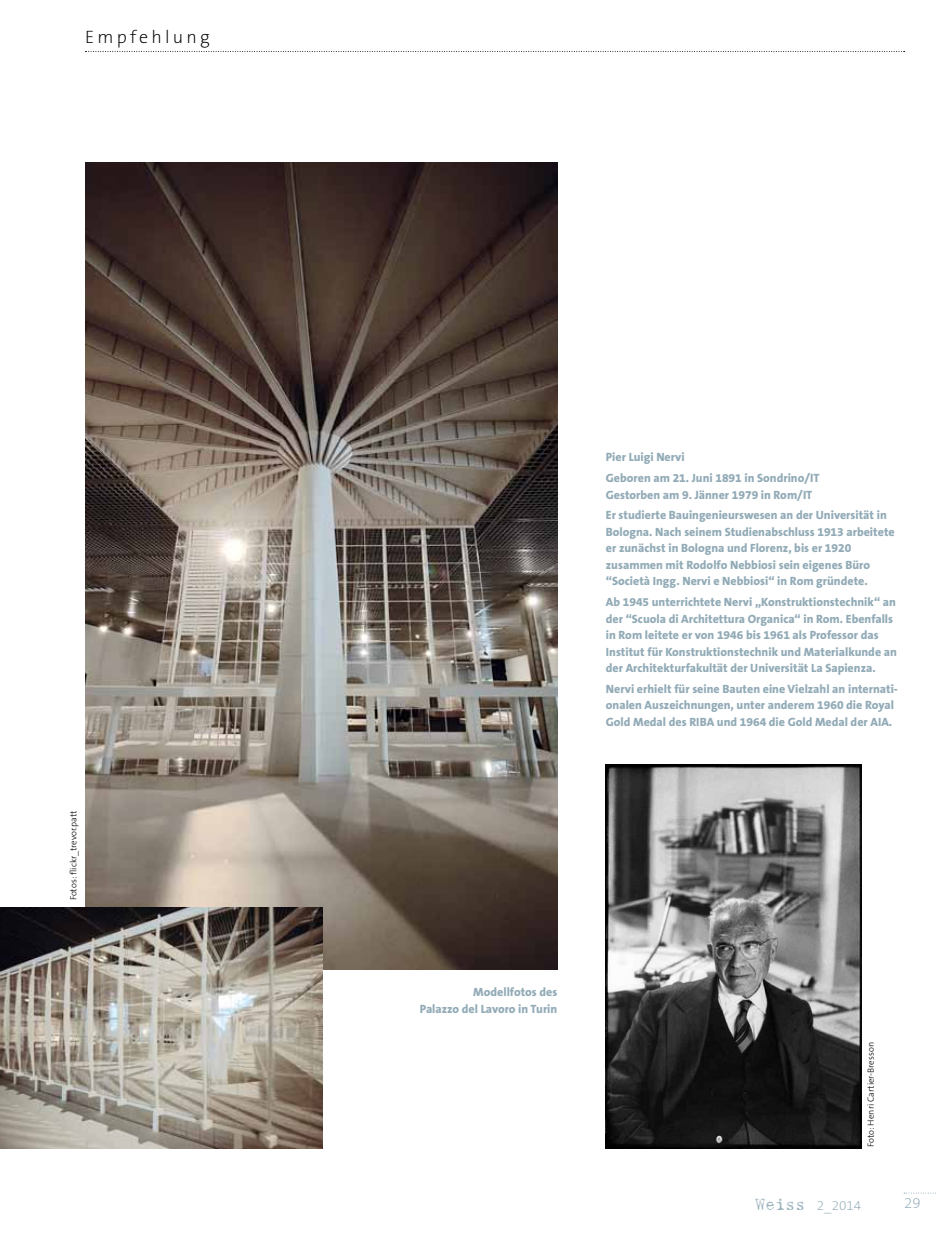
<style>
.page{position:relative;width:936px;height:1234px;background:#fff}
.page>*{position:absolute;margin:0;border:0;box-sizing:border-box;transform-origin:0 0}
.t1{font:200 18px "The Sans B2";letter-spacing:.18em;color:#000}
.t2{font:200 15px "The Sans B2";color:#92abb7}
.t3{font:200 13.5px "The Sans B2";color:#92abb7}
.t4{font:800 12px/16.5px "The Sans B8";color:#92abb7}
.t5{font:300 9px "The Sans B3";color:#000}
.s1{font-family:"Harting";font-weight:400;font-size:16.5px}
</style>
<div class="page">
<img style="left:85px;top:162px;width:472px;height:807px">
<svg style="left:85px;top:51px;width:819px;height:1px"></svg>
<svg style="left:904px;top:1192px;width:32px;height:1px"></svg>
<img style="left:0;top:907px;width:322px;height:240px">
<img style="left:606px;top:764px;width:255px;height:383px">
<h1 class="t1" style="left:85px;top:27px;width:126px">Empfehlung</h1>
<p class="t5" style="left:69px;top:900px;width:91px;rotate:-90deg">Fotos: flickr_trevor.patt</p>
<p class="t4" style="left:606px;top:447px;width:215px;line-height:20.7px">Pier Luigi Nervi<br>Geboren am 21. Juni 1891 in Sondrino/IT</p>
<p class="t4" style="left:606px;top:484px;width:282px;line-height:20.7px">Gestorben am 9. Jänner 1979 in Rom/IT<br>Er studierte Bauingenieurswesen an der Universität in</p>
<p class="t4" style="left:606px;top:524px;width:290px">Bologna. Nach seinem Studienabschluss 1913 arbeitete er zunächst in Bologna und Florenz, bis er 1920 zusammen mit Rodolfo Nebbiosi sein eigenes Büro “Società Ingg. Nervi e Nebbiosi“ in Rom gründete.</p>
<p class="t4" style="left:606px;top:594px;width:292px">Ab 1945 unterrichtete Nervi „Konstruktionstechnik“ an der “Scuola di Architettura Organica“ in Rom. Ebenfalls in Rom leitete er von 1946 bis 1961 als Professor das Institut für Konstruktionstechnik und Materialkunde an der Architekturfakultät der Universität La Sapienza.</p>
<p class="t4" style="left:606px;top:680px;width:293px">Nervi erhielt für seine Bauten eine Vielzahl an internati&shy;onalen Auszeichnungen, unter anderem 1960 die Royal<br>Gold Medal des RIBA und 1964 die Gold Medal der AIA.</p>
<p class="t4" style="left:419px;top:983px;width:139px;text-align:right">Modellfotos des<br>Palazzo del Lavoro in Turin</p>
<p class="t5" style="left:866px;top:1146px;width:106px;rotate:-90deg">Foto: Henri Cartier-Bresson</p>
<p class="t3" style="left:755px;top:1198px;width:108px"><span class="s1">Weiss</span> 2_2014</p>
<p class="t2" style="left:904px;top:1194px;width:18px">29</p>
</div>
